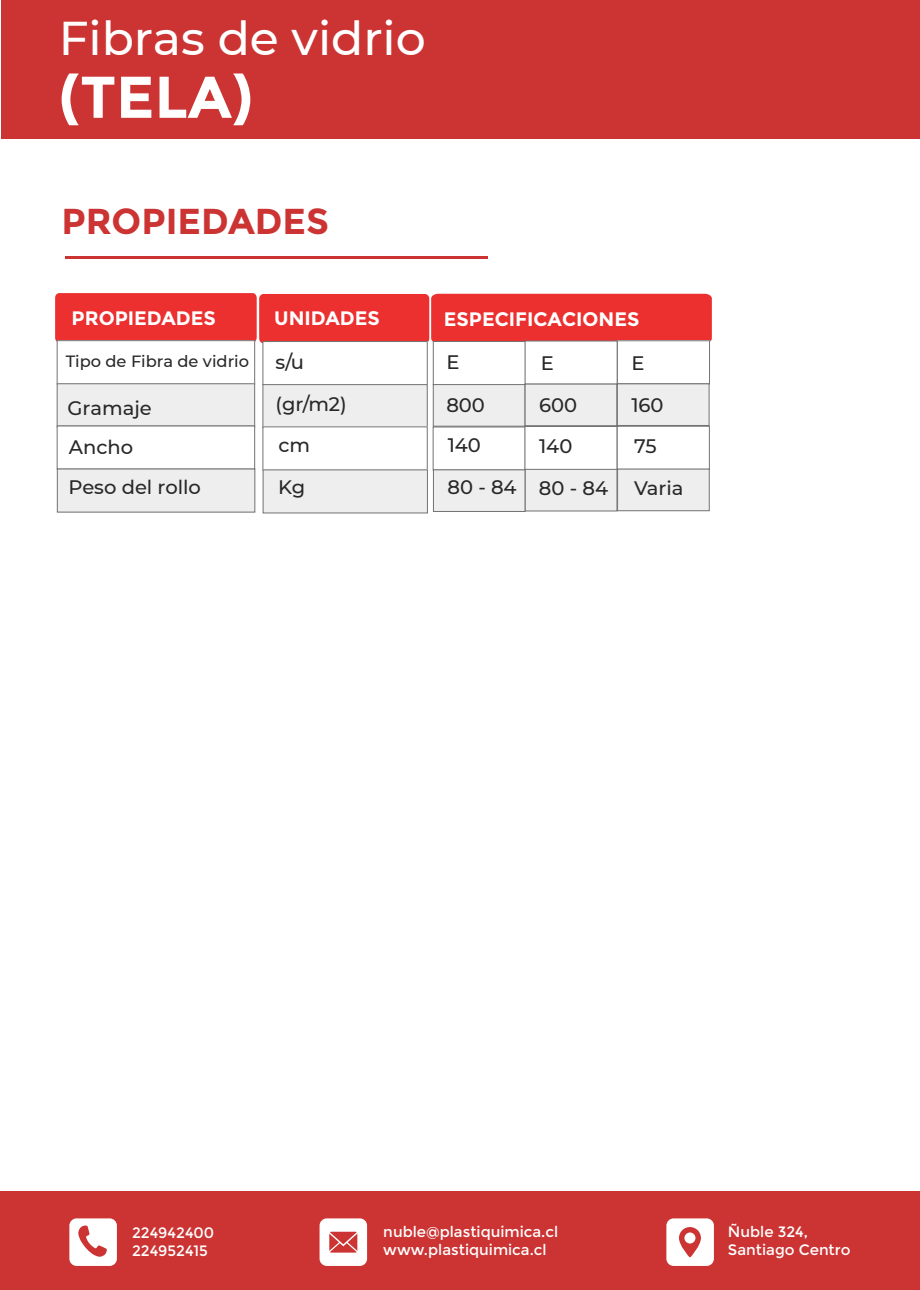
<style>
.page{position:relative;width:920px;height:1290px;background:#fff}
.page>*{position:absolute;margin:0;border:0;box-sizing:border-box;transform-origin:0 0}
.t1{font:700 58.8px "Montserrat";color:#fff}
.t2{font:500 47.25px "Montserrat";color:#fff}
.t3{font:700 36px "Montserrat";color:#c33}
.t4{font:500 19.5px/42.6px "Montserrat";color:#282828}
.t5{font:700 19.5px "Montserrat";color:#fff}
.t6{font:500 16.35px "Montserrat";color:#282828}
.t7{font:15px/18px "Montserrat";color:#fff}
</style>
<div class="page">
<div style="left:2px;top:0;width:918px;height:139px;background:#c33"></div>
<div style="left:0;top:1191px;width:920px;height:99px;background:#c33"></div>
<div style="left:57px;top:340px;width:198px;height:44px;border:1px solid #727272"></div>
<div style="left:57px;top:384px;width:198px;height:43px;background:#eee"></div>
<div style="left:57px;top:383px;width:198px;height:44px;border:1px solid #727272"></div>
<div style="left:57px;top:426px;width:198px;height:43px;border:1px solid #727272"></div>
<div style="left:433px;top:341px;width:93px;height:44px;border:1px solid #727272"></div>
<div style="left:433px;top:385px;width:92px;height:41px;background:#eee"></div>
<div style="left:433px;top:384px;width:92px;height:43px;border:1px solid #727272"></div>
<div style="left:55px;top:293px;width:657px;height:50px;background:#ec3030"></div>
<div style="left:262px;top:341px;width:166px;height:44px;border:1px solid #727272"></div>
<div style="left:263px;top:385px;width:164px;height:43px;background:#eee"></div>
<div style="left:262px;top:384px;width:166px;height:44px;border:1px solid #727272"></div>
<div style="left:262px;top:426px;width:166px;height:44px;border:1px solid #727272"></div>
<div style="left:525px;top:341px;width:92px;height:43px;border:1px solid #727272"></div>
<div style="left:525px;top:384px;width:92px;height:42px;background:#eee"></div>
<div style="left:525px;top:384px;width:92px;height:42px;border:1px solid #727272"></div>
<div style="left:524px;top:426px;width:93px;height:44px;border:1px solid #727272"></div>
<div style="left:617px;top:341px;width:92px;height:43px;background:#fff"></div>
<div style="left:617px;top:340px;width:93px;height:44px;border:1px solid #727272"></div>
<div style="left:617px;top:384px;width:92px;height:41px;background:#eee"></div>
<div style="left:617px;top:383px;width:92px;height:43px;border:1px solid #727272"></div>
<div style="left:617px;top:426px;width:93px;height:44px;border:1px solid #727272"></div>
<div style="left:57px;top:469px;width:198px;height:43px;background:#eee"></div>
<div style="left:57px;top:469px;width:198px;height:43px;border:1px solid #727272"></div>
<div style="left:433px;top:470px;width:92px;height:41px;background:#eee"></div>
<div style="left:433px;top:469px;width:92px;height:43px;border:1px solid #727272"></div>
<div style="left:263px;top:470px;width:164px;height:43px;background:#eee"></div>
<div style="left:263px;top:469px;width:165px;height:44px;border:1px solid #727272"></div>
<div style="left:525px;top:469px;width:92px;height:42px;background:#eee"></div>
<div style="left:525px;top:469px;width:92px;height:42px;border:1px solid #727272"></div>
<div style="left:617px;top:469px;width:92px;height:42px;background:#eee"></div>
<div style="left:617px;top:469px;width:92px;height:42px;border:1px solid #727272"></div>
<div style="left:69px;top:1218px;width:48px;height:48px;background:#fff;border-radius:7px"></div>
<svg style="left:78px;top:1225px;width:29px;height:32px"></svg>
<div style="left:319px;top:1218px;width:48px;height:48px;background:#fff;border-radius:7px"></div>
<svg style="left:329px;top:1232px;width:28px;height:21px"></svg>
<div style="left:666px;top:1218px;width:48px;height:48px;background:#fff;border-radius:7px"></div>
<svg style="left:679px;top:1227px;width:22px;height:30px"></svg>
<hr style="left:65px;top:256px;width:422px;height:3px;background:#c33">
<h2 class="t2" style="left:59px;top:5px;width:368px">Fibras de vidrio</h2>
<h1 class="t1" style="left:59px;top:62px;width:195px">(TELA)</h1>
<h3 class="t3" style="left:61px;top:200px;width:269px">PROPIEDADES</h3>
<h3 class="t5" style="left:72px;top:307px;width:146px">PROPIEDADES</h3>
<h3 class="t5" style="left:274px;top:307px;width:107px">UNIDADES</h3>
<h3 class="t5" style="left:444px;top:308px;width:197px">ESPECIFICACIONES</h3>
<p class="t6" style="left:66px;top:350px;width:185px">Tipo de Fibra de vidrio</p>
<h3 class="t4" style="left:68px;top:388px;width:86px;line-height:39px">Gramaje<br>Ancho</h3>
<h3 class="t4" style="left:276px;top:340px;width:73px">s/u (gr/m2)</h3>
<h3 class="t4" style="left:278px;top:423px;width:33px">cm</h3>
<h3 class="t4" style="left:68px;top:465px;width:134px">Peso del rollo</h3>
<h3 class="t4" style="left:278px;top:465px;width:29px">Kg</h3>
<h3 class="t4" style="left:446px;top:340px;width:40px">E<br>800</h3>
<h3 class="t4" style="left:447px;top:423px;width:71px">140<br>80 - 84</h3>
<h3 class="t4" style="left:539px;top:341px;width:40px">E<br>600</h3>
<h3 class="t4" style="left:539px;top:423px;width:71px">140<br>80 - 84</h3>
<h3 class="t4" style="left:631px;top:341px;width:34px">E<br>160</h3>
<h3 class="t4" style="left:634px;top:423px;width:51px">75<br>Varia</h3>
<p class="t7" style="left:132px;top:1223px;width:84px">224942400<br>224952415</p>
<p class="t7" style="left:383px;top:1222px;width:176px">nuble@plastiquimica.cl www.plastiquimica.cl</p>
<p class="t7" style="left:728px;top:1222px;width:124px">Ñuble 324,<br>Santiago Centro</p>
</div>
